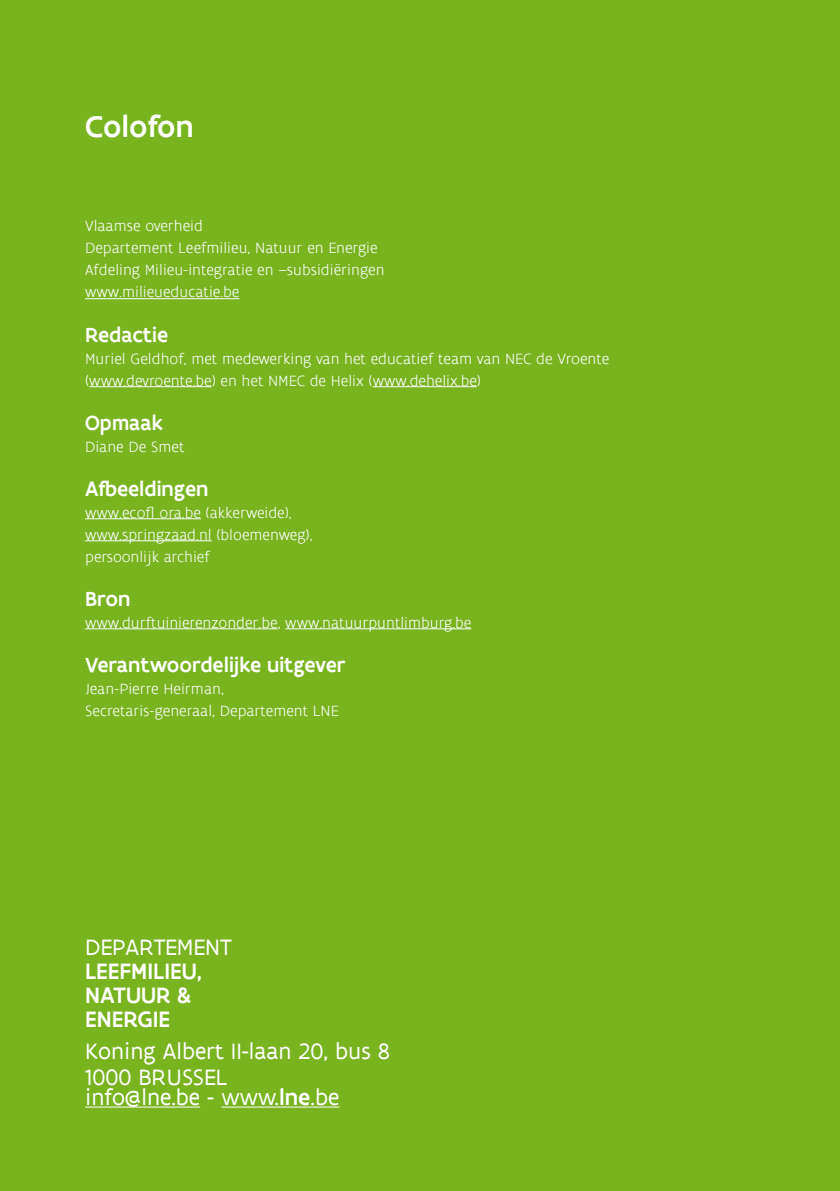
<style>
.page{position:relative;width:840px;height:1191px;background:#fff}
.page>*{position:absolute;margin:0;border:0;box-sizing:border-box;transform-origin:0 0}
.t1{font:500 32px "Flanders Art Sans";color:#fff}
.t2{font:24px/26px "Flanders Art Sans";color:#fff}
.t3{font:500 24px/24px "Flanders Art Sans";color:#fff}
.t4{font:500 22px "Flanders Art Sans";color:#fff}
.t5{font:300 16px/22px "Flanders Art Sans";color:#fff}
.s1{font-weight:500}
</style>
<div class="page">
<div style="left:0;top:0;width:839px;height:1191px;background:#77b41f"></div>
<hr style="left:85px;top:298px;width:154px;height:1px;background:#fff">
<hr style="left:89px;top:386px;width:122px;height:1px;background:#fff">
<hr style="left:372px;top:386px;width:104px;height:1px;background:#fff">
<hr style="left:85px;top:518px;width:116px;height:1px;background:#fff">
<hr style="left:85px;top:540px;width:127px;height:1px;background:#fff">
<hr style="left:85px;top:628px;width:192px;height:1px;background:#fff">
<hr style="left:285px;top:628px;width:186px;height:1px;background:#fff">
<hr style="left:85px;top:1106px;width:115px;height:1px;background:#fff">
<hr style="left:221px;top:1106px;width:118px;height:1px;background:#fff">
<h1 class="t1" style="left:85px;top:107px;width:110px">Colofon</h1>
<p class="t5" style="left:85px;top:216px;width:301px">Vlaamse overheid<br>Departement Leefmilieu, Natuur en Energie Afdeling Milieu-integratie en –subsidiëringen www.milieueducatie.be</p>
<h3 class="t4" style="left:85px;top:320px;width:84px">Redactie</h3>
<p class="t5" style="left:85px;top:348px;width:525px">Muriel Geldhof, met medewerking van het educatief team van NEC de Vroente (www.devroente.be) en het NMEC de Helix (www.dehelix.be)</p>
<h3 class="t4" style="left:85px;top:408px;width:79px">Opmaak</h3>
<p class="t5" style="left:85px;top:436px;width:101px">Diane De Smet</p>
<h3 class="t4" style="left:85px;top:474px;width:125px">Afbeeldingen</h3>
<p class="t5" style="left:85px;top:502px;width:229px">www.ecofl ora.be (akkerweide), www.springzaad.nl (bloemenweg), persoonlijk archief</p>
<h3 class="t4" style="left:85px;top:584px;width:47px">Bron</h3>
<p class="t5" style="left:85px;top:612px;width:387px">www.durftuinierenzonder.be, www.natuurpuntlimburg.be</p>
<h3 class="t4" style="left:85px;top:650px;width:262px">Verantwoordelijke uitgever</h3>
<p class="t5" style="left:85px;top:678px;width:255px">Jean-Pierre Heirman,<br>Secretaris-generaal, Departement LNE</p>
<h2 class="t2" style="left:85px;top:934px;width:149px">DEPARTEMENT</h2>
<h2 class="t3" style="left:85px;top:959px;width:118px">LEEFMILIEU,<br>NATUUR &amp;<br>ENERGIE</h2>
<h2 class="t2" style="left:85px;top:1038px;width:306px">Koning Albert II-laan 20, bus 8<br>1000 BRUSSEL</h2>
<h2 class="t2" style="left:85px;top:1084px;width:255px">info@lne.be - www.<span class="s1">lne</span>.be</h2>
</div>
